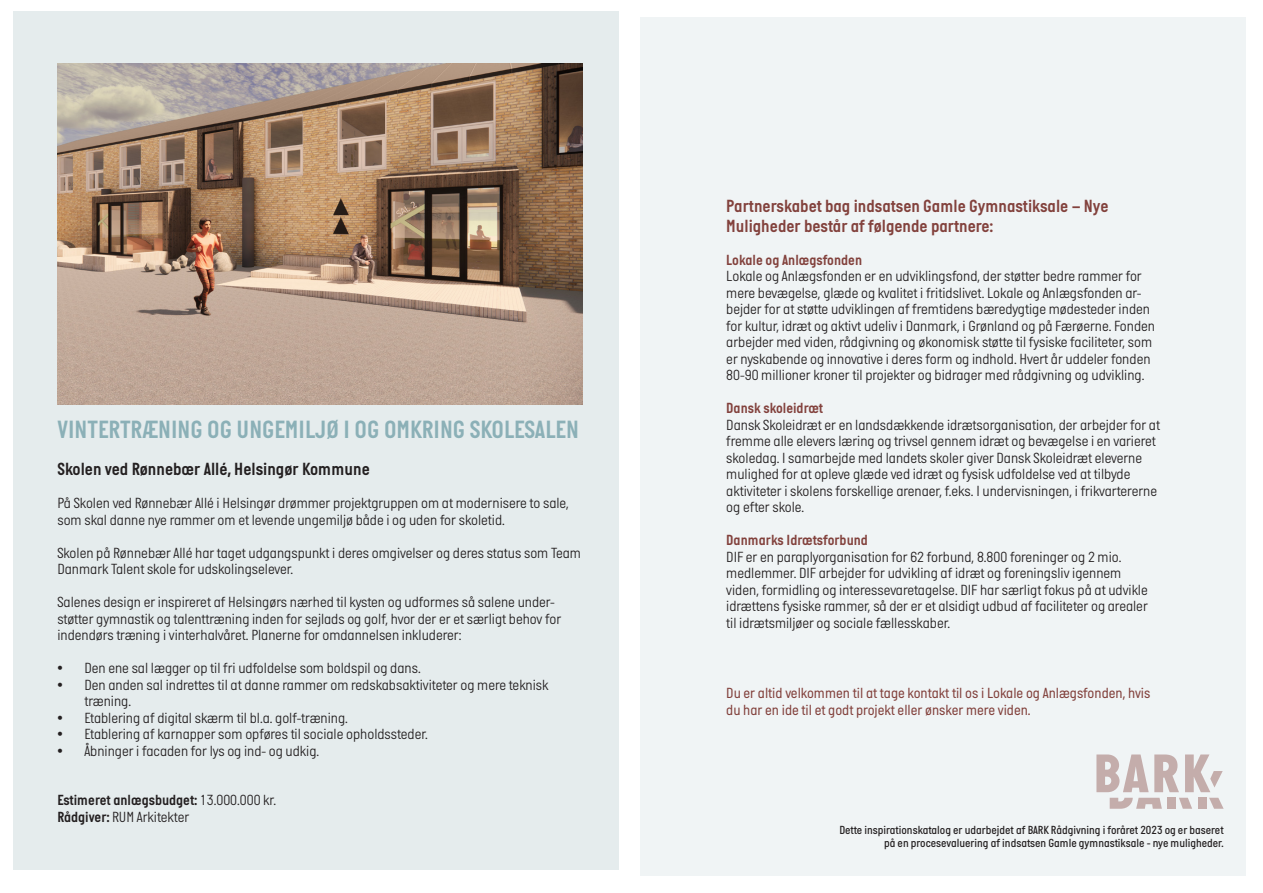
<style>
.page{position:relative;width:1263px;height:893px;background:#fff}
.page>*{position:absolute;margin:0;border:0;box-sizing:border-box;transform-origin:0 0}
.t1{font:25.5px "Italian Plate No Two D Bd";color:#8bb0b7}
.t2{font:18px/19.5px "Italian Plate No Two D Bd";color:#82413c}
.t3{font:18px "Italian Plate No Two D Bd";color:#231f20}
.t4{font:300 15px/16.5px "Italian Plate No Two";color:#231f20}
.t5{font:15px/16.5px "Italian Plate No Two";color:#82413c}
.t6{font:15px "Italian Plate No Two D Bd";color:#82413c}
.t7{font:15px "Italian Plate No Two D Bd";color:#231f20}
.t8{font:500 12px "Italian Plate No Two";color:#231f20}
.s1{font-family:"Italian Plate No Two";font-weight:300}
.s2{font-family:"Italian Plate No Two D Bd";font-weight:400}
</style>
<div class="page">
<div style="left:640px;top:17px;width:606px;height:859px;background:#f0f4f5"></div>
<div style="left:13px;top:11px;width:606px;height:859px;background:#e5eced"></div>
<svg style="left:57px;top:64px;width:526px;height:340px;background:#a68c77"></svg>
<svg style="left:1096px;top:754px;width:83px;height:38px"></svg>
<svg style="left:1209px;top:798px;width:15px;height:11px"></svg>
<div style="left:1198px;top:798px;width:9px;height:11px;background:#c4adab"></div>
<svg style="left:1110px;top:798px;width:52px;height:11px"></svg>
<div style="left:1167px;top:798px;width:9px;height:11px;background:#c4adab"></div>
<svg style="left:1179px;top:798px;width:13px;height:11px"></svg>
<svg style="left:1185px;top:754px;width:38px;height:38px"></svg>
<p class="t1" style="left:57px;top:416px;width:523px">VINTERTRÆNING OG UNGEMILJØ I OG OMKRING SKOLESALEN</p>
<p class="t3" style="left:57px;top:459px;width:314px">Skolen ved Rønnebær Allé, Helsingør Kommune</p>
<p class="t4" style="left:57px;top:495px;width:513px">På Skolen ved Rønnebær Allé i Helsingør drømmer projektgruppen om at modernisere to sale, som skal danne nye rammer om et levende ungemiljø både i og uden for skoletid.</p>
<p class="t4" style="left:57px;top:544px;width:525px">Skolen på Rønnebær Allé har taget udgangspunkt i deres omgivelser og deres status som Team<br>Danmark Talent skole for udskolingselever.</p>
<p class="t4" style="left:57px;top:594px;width:499px">Salenes design er inspireret af Helsingørs nærhed til kysten og udformes så salene under-</p>
<p class="t4" style="left:57px;top:610px;width:505px">støtter gymnastik og talenttræning inden for sejlads og golf, hvor der er et særligt behov for indendørs træning i vinterhalvåret. Planerne for omdannelsen inkluderer:</p>
<p class="t4" style="left:57px;top:660px;width:365px">• Den ene sal lægger op til fri udfoldelse som boldspil og dans.</p>
<p class="t4" style="left:84px;top:676px;width:466px;text-indent:-27px">• Den anden sal indrettes til at danne rammer om redskabsaktiviteter og mere teknisk træning.</p>
<p class="t4" style="left:57px;top:709px;width:292px">• Etablering af digital skærm til bl.a. golf-træning.</p>
<p class="t4" style="left:57px;top:726px;width:372px">• Etablering af karnapper som opføres til sociale opholdssteder.</p>
<p class="t4" style="left:57px;top:742px;width:263px">• Åbninger i facaden for lys og ind- og udkig.</p>
<p class="t7" style="left:57px;top:792px;width:220px">Estimeret anlægsbudget: <span class="s1">13.000.000 kr.</span></p>
<p class="t4" style="left:57px;top:808px;width:133px"><span class="s2">Rådgiver:</span> RUM Arkitekter</p>
<p class="t2" style="left:726px;top:196px;width:384px">Partnerskabet bag indsatsen Gamle Gymnastiksale – Nye<br>Muligheder består af følgende partnere:</p>
<p class="t6" style="left:726px;top:251px;width:137px">Lokale og Anlægsfonden</p>
<p class="t4" style="left:726px;top:268px;width:430px">Lokale og Anlægsfonden er en udviklingsfond, der støtter bedre rammer for mere bevægelse, glæde og kvalitet i fritidslivet. Lokale og Anlægsfonden ar&shy;bejder for at støtte udviklingen af fremtidens bæredygtige mødesteder inden for kultur, idræt og aktivt udeliv i Danmark, i Grønland og på Færøerne. Fonden arbejder med viden, rådgivning og økonomisk støtte til fysiske faciliteter, som er nyskabende og innovative i deres form og indhold. Hvert år uddeler fonden 80-90 millioner kroner til projekter og bidrager med rådgivning og udvikling.</p>
<p class="t6" style="left:726px;top:400px;width:98px">Dansk skoleidræt</p>
<p class="t4" style="left:726px;top:416px;width:435px">Dansk Skoleidræt er en landsdækkende idrætsorganisation, der arbejder for at fremme alle elevers læring og trivsel gennem idræt og bevægelse i en varieret skoledag. I samarbejde med landets skoler giver Dansk Skoleidræt eleverne mulighed for at opleve glæde ved idræt og fysisk udfoldelse ved at tilbyde aktiviteter i skolens forskellige arenaer, f.eks. I undervisningen, i frikvartererne og efter skole.</p>
<p class="t6" style="left:726px;top:532px;width:143px">Danmarks Idrætsforbund</p>
<p class="t4" style="left:726px;top:548px;width:423px">DIF er en paraplyorganisation for 62 forbund, 8.800 foreninger og 2 mio. medlemmer. DIF arbejder for udvikling af idræt og foreningsliv igennem viden, formidling og interessevaretagelse. DIF har særligt fokus på at udvikle idrættens fysiske rammer, så der er et alsidigt udbud af faciliteter og arealer til idrætsmiljøer og sociale fællesskaber.</p>
<p class="t5" style="left:726px;top:685px;width:426px">Du er altid velkommen til at tage kontakt til os i Lokale og Anlægsfonden, hvis du har en ide til et godt projekt eller ønsker mere viden.</p>
<p class="t8" style="left:839px;top:823px;width:386px">Dette inspirationskatalog er udarbejdet af BARK Rådgivning i foråret 2023 og er baseret</p>
<p class="t8" style="left:884px;top:837px;width:341px">på en procesevaluering af indsatsen Gamle gymnastiksale - nye muligheder.</p>
</div>
